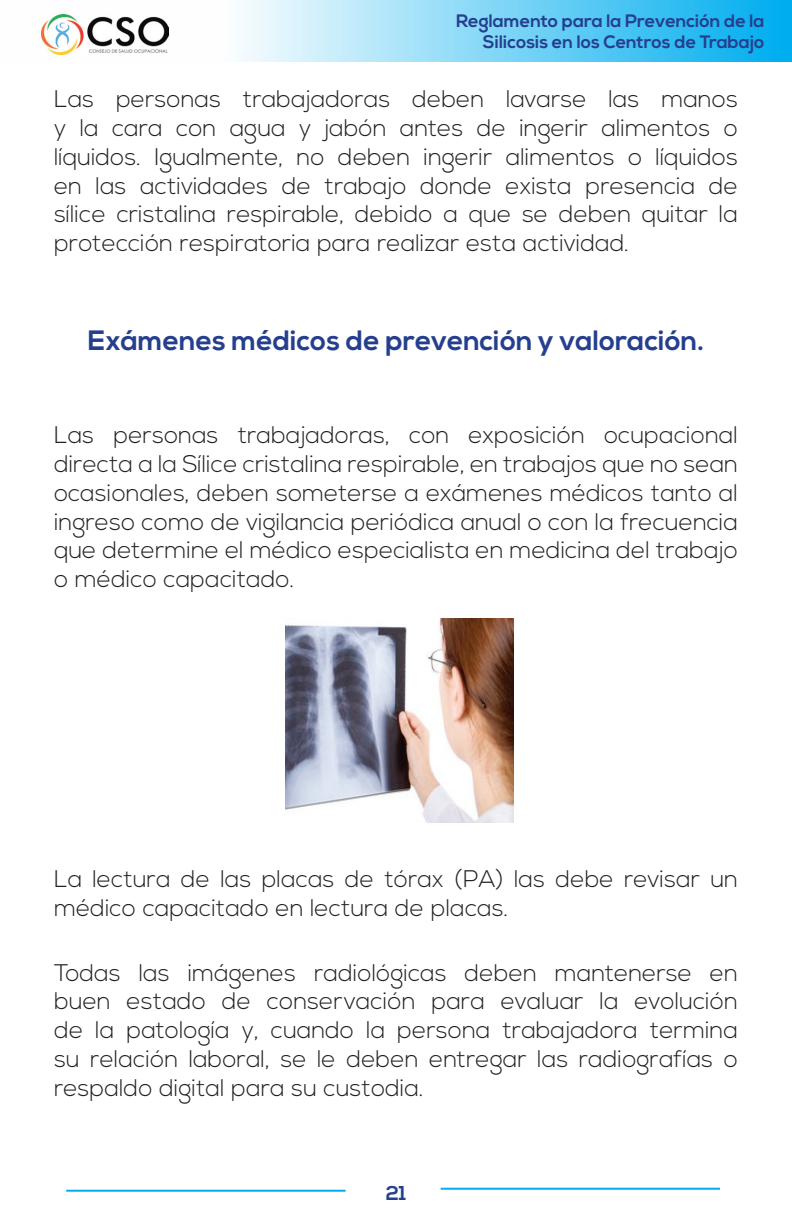
<style>
.page{position:relative;width:792px;height:1224px;background:#fff}
.page>*{position:absolute;margin:0;border:0;box-sizing:border-box;transform-origin:0 0}
.t1{font:700 28px "Nexa";color:#253f8e}
.t2{font:300 24px/28.8px "Nexa";color:#231f20;text-align:justify}
.t3{font:700 20px "Nexa";color:#253f8e}
.t4{font:700 18px/21.6px "Nexa";color:#253f8e;text-align:right}
</style>
<div class="page">
<hr style="left:66px;top:1190px;width:280px;height:2px;background:#00aeef">
<hr style="left:441px;top:1188px;width:279px;height:2px;background:#00aeef">
<svg style="left:41px;top:0;width:751px;height:62px"></svg>
<img style="left:42px;top:14px;width:126px;height:41px">
<img style="left:285px;top:619px;width:228px;height:203px">
<p class="t4" style="left:456px;top:10px;width:310px">Reglamento para la Prevención de la<br>Silicosis en los Centros de Trabajo</p>
<p class="t2" style="left:54px;top:86px;width:686px">Las personas trabajadoras deben lavarse las manos y la cara con agua y jabón antes de ingerir alimentos o líquidos. Igualmente, no deben ingerir alimentos o líquidos en las actividades de trabajo donde exista presencia de sílice cristalina respirable, debido a que se deben quitar la protección respiratoria para realizar esta actividad.</p>
<p class="t1" style="left:88px;top:324px;width:618px">Exámenes médicos de prevención y valoración.</p>
<p class="t2" style="left:54px;top:422px;width:686px">Las personas trabajadoras, con exposición ocupacional directa a la Sílice cristalina respirable, en trabajos que no sean ocasionales, deben someterse a exámenes médicos tanto al ingreso como de vigilancia periódica anual o con la frecuencia que determine el médico especialista en medicina del trabajo o médico capacitado.</p>
<p class="t2" style="left:54px;top:865px;width:685px">La lectura de las placas de tórax (PA) las debe revisar un médico capacitado en lectura de placas.</p>
<p class="t2" style="left:54px;top:959px;width:686px">Todas las imágenes radiológicas deben mantenerse en buen estado de conservación para evaluar la evolución de la patología y, cuando la persona trabajadora termina su relación laboral, se le deben entregar las radiografías o respaldo digital para su custodia.</p>
<p class="t3" style="left:386px;top:1182px;width:22px">21</p>
</div>
